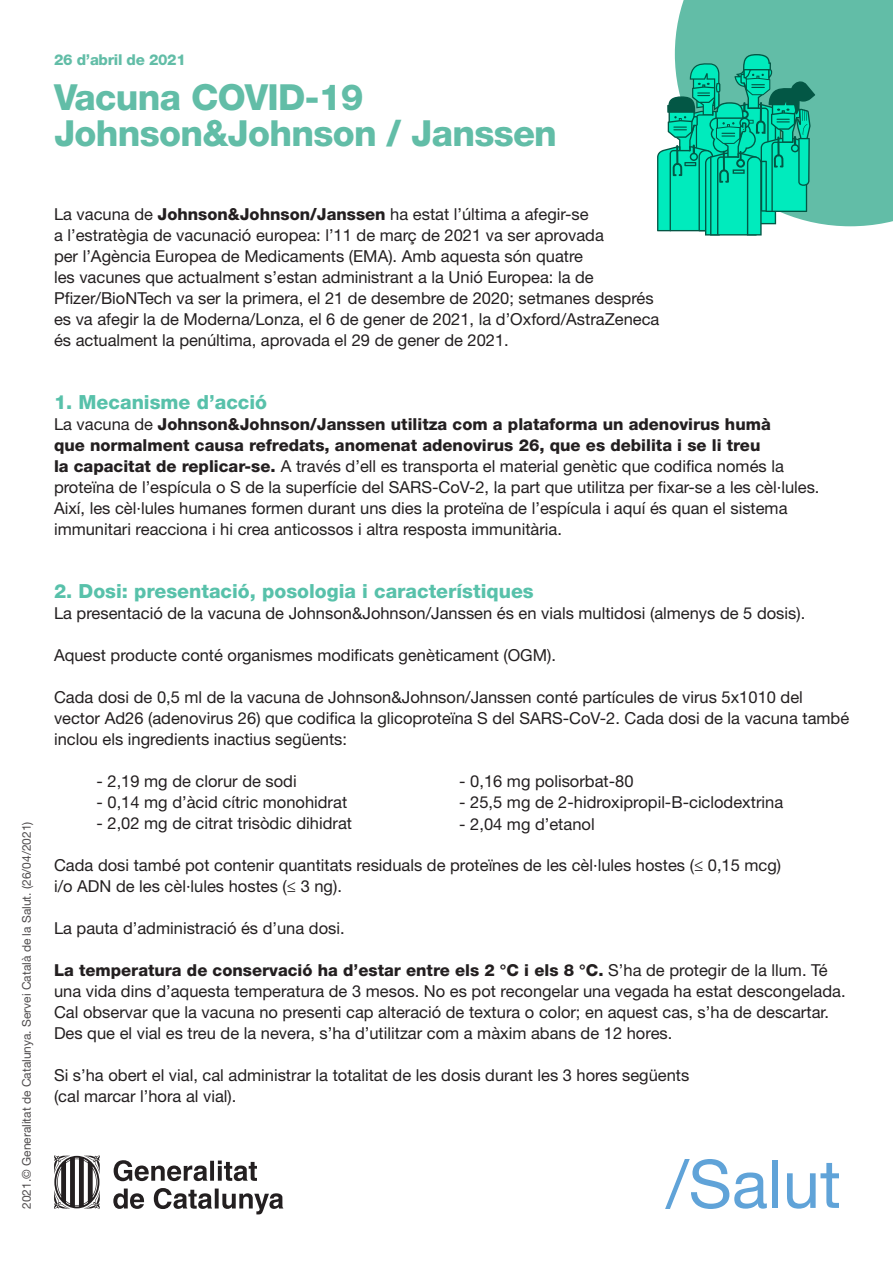
<style>
.page{position:relative;width:893px;height:1263px;background:#fff}
.page>*{position:absolute;margin:0;border:0;box-sizing:border-box;transform-origin:0 0}
.t1{font:800 36px "Helvetica Neue LT Std";letter-spacing:-.02em;color:#62bda7}
.t2{font:800 19.5px "Helvetica Neue LT Std";color:#58c1aa}
.t3{font:16.5px/21px "Helvetica Neue LT Std";color:#231f20}
.t4{font:800 16.5px "Helvetica Neue LT Std";color:#231f20}
.t5{font:800 15px "Helvetica Neue LT Std";letter-spacing:-.02em;color:#62bda7}
.t6{font:12px "Helvetica Neue LT Std";color:#231f20}
.s1{font-weight:800}
.s2{font-weight:400}
</style>
<div class="page">
<svg style="left:113px;top:1160px;width:170px;height:54px"></svg>
<svg style="left:54px;top:1155px;width:46px;height:54px"></svg>
<svg style="left:665px;top:1159px;width:102px;height:50px"></svg>
<div style="left:772px;top:1160px;width:6px;height:48px;background:#60a3d8"></div>
<svg style="left:787px;top:1163px;width:52px;height:45px"></svg>
<div style="left:675px;top:0;width:218px;height:226px;background:#62bda7"></div>
<svg style="left:657px;top:54px;width:158px;height:182px;background:#28c8a8"></svg>
<p class="t5" style="left:54px;top:50px;width:133px">26 d’abril de 2021</p>
<p class="t1" style="left:54px;top:75px;width:311px">Vacuna COVID-19</p>
<p class="t1" style="left:54px;top:111px;width:504px">Johnson&amp;Johnson / Janssen</p>
<p class="t6" style="left:19px;top:1209px;width:389px;rotate:-90deg">2021.© Generalitat de Catalunya. Servei Català de la Salut. (26/04/2021)</p>
<p class="t3" style="left:54px;top:204px;width:536px">La vacuna de <span class="s1">Johnson&amp;Johnson/Janssen</span> ha estat l’última a afegir-se</p>
<p class="t3" style="left:54px;top:225px;width:551px">a l’estratègia de vacunació europea: l’11 de març de 2021 va ser aprovada</p>
<p class="t3" style="left:54px;top:246px;width:531px">per l’Agència Europea de Medicaments (EMA). Amb aquesta són quatre</p>
<p class="t3" style="left:54px;top:267px;width:541px">les vacunes que actualment s’estan administrant a la Unió Europea: la de</p>
<p class="t3" style="left:54px;top:288px;width:601px">Pfizer/BioNTech va ser la primera, el 21 de desembre de 2020; setmanes després</p>
<p class="t3" style="left:54px;top:309px;width:607px">es va afegir la de Moderna/Lonza, el 6 de gener de 2021, la d’Oxford/AstraZeneca</p>
<p class="t3" style="left:54px;top:330px;width:456px">és actualment la penúltima, aprovada el 29 de gener de 2021.</p>
<p class="t2" style="left:54px;top:391px;width:215px">1. Mecanisme d’acció</p>
<p class="t4" style="left:54px;top:414px;width:718px"><span class="s2">La vacuna de</span> Johnson&amp;Johnson/Janssen utilitza com a plataforma un adenovirus humà</p>
<p class="t4" style="left:54px;top:435px;width:708px">que normalment causa refredats, anomenat adenovirus 26, que es debilita i se li treu</p>
<p class="t3" style="left:54px;top:456px;width:731px"><span class="s1">la capacitat de replicar-se.</span> A través d’ell es transporta el material genètic que codifica només la</p>
<p class="t3" style="left:54px;top:477px;width:767px">proteïna de l’espícula o S de la superfície del SARS-CoV-2, la part que utilitza per fixar-se a les cèl·lules.<br>Així, les cèl·lules humanes formen durant uns dies la proteïna de l’espícula i aquí és quan el sistema</p>
<p class="t3" style="left:54px;top:519px;width:509px">immunitari reacciona i hi crea anticossos i altra resposta immunitària.</p>
<p class="t2" style="left:54px;top:580px;width:481px">2. Dosi: presentació, posologia i característiques</p>
<p class="t3" style="left:54px;top:603px;width:753px">La presentació de la vacuna de Johnson&amp;Johnson/Janssen és en vials multidosi (almenys de 5 dosis).</p>
<p class="t3" style="left:54px;top:645px;width:504px">Aquest producte conté organismes modificats genèticament (OGM).</p>
<p class="t3" style="left:54px;top:687px;width:797px">Cada dosi de 0,5 ml de la vacuna de Johnson&amp;Johnson/Janssen conté partícules de virus 5x1010 del vector Ad26 (adenovirus 26) que codifica la glicoproteïna S del SARS-CoV-2. Cada dosi de la vacuna també inclou els ingredients inactius següents:</p>
<p class="t3" style="left:97px;top:771px;width:202px">- 2,19 mg de clorur de sodi</p>
<p class="t3" style="left:97px;top:792px;width:252px">- 0,14 mg d’àcid cítric monohidrat</p>
<p class="t3" style="left:97px;top:813px;width:257px">- 2,02 mg de citrat trisòdic dihidrat</p>
<p class="t3" style="left:54px;top:855px;width:729px">Cada dosi també pot contenir quantitats residuals de proteïnes de les cèl·lules hostes (≤ 0,15 mcg)</p>
<p class="t3" style="left:54px;top:876px;width:289px">i/o ADN de les cèl·lules hostes (≤ 3 ng).</p>
<p class="t3" style="left:54px;top:918px;width:292px">La pauta d’administració és d’una dosi.</p>
<p class="t3" style="left:54px;top:960px;width:793px"><span class="s1">La temperatura de conservació ha d’estar entre els 2 °C i els 8 °C.</span> S’ha de protegir de la llum. Té una vida dins d’aquesta temperatura de 3 mesos. No es pot recongelar una vegada ha estat descongelada.</p>
<p class="t3" style="left:54px;top:1002px;width:777px">Cal observar que la vacuna no presenti cap alteració de textura o color; en aquest cas, s’ha de descartar.</p>
<p class="t3" style="left:54px;top:1023px;width:620px">Des que el vial es treu de la nevera, s’ha d’utilitzar com a màxim abans de 12 hores.</p>
<p class="t3" style="left:54px;top:1065px;width:637px">Si s’ha obert el vial, cal administrar la totalitat de les dosis durant les 3 hores següents</p>
<p class="t3" style="left:54px;top:1086px;width:184px">(cal marcar l’hora al vial).</p>
<p class="t3" style="left:459px;top:771px;width:176px">- 0,16 mg polisorbat-80</p>
<p class="t3" style="left:459px;top:792px;width:325px">- 25,5 mg de 2-hidroxipropil-B-ciclodextrina</p>
<p class="t3" style="left:459px;top:813px;width:137px">- 2,04 mg d’etanol</p>
</div>
